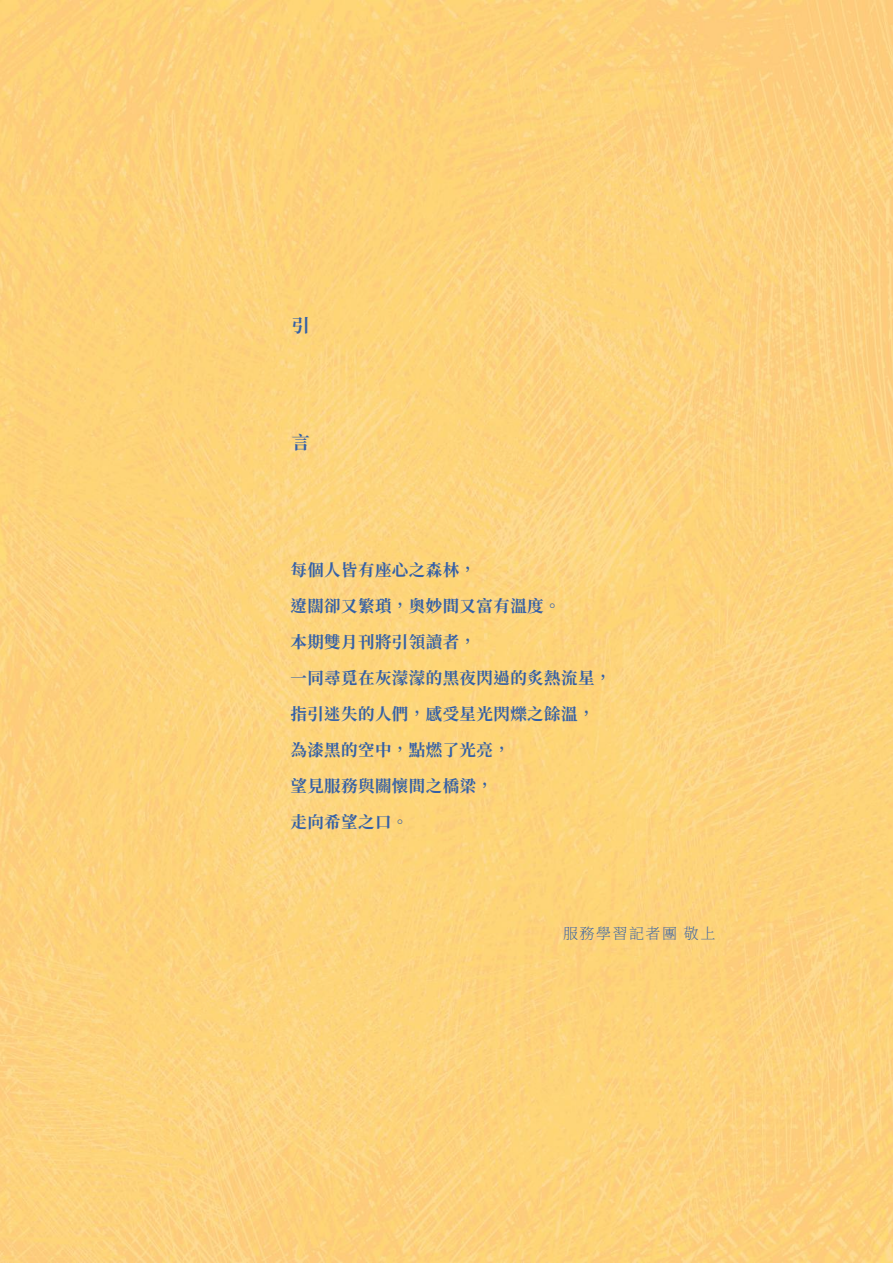
<style>
.page{position:relative;width:893px;height:1263px;background:#fff}
.page>*{position:absolute;margin:0;border:0;box-sizing:border-box;transform-origin:0 0}
.t1{font:700 18px "Noto Serif CJ Ktc";color:#3460a6}
.t2{font:700 16.5px/36px "Noto Serif CJ Ktc";letter-spacing:.025em;color:#3460a6}
.t3{font:200 15px "Noto Serif CJ Ktc";letter-spacing:.1em;color:#3460a6}
</style>
<div class="page">
<img style="left:0;top:0;width:893px;height:1263px">
<p class="t1" style="left:292px;top:315px;width:18px">引</p>
<p class="t1" style="left:292px;top:432px;width:19px">言</p>
<p class="t2" style="left:290px;top:552px;width:322px">每個人皆有座心之森林，<br>遼闊卻又繁瑣，奧妙間又富有溫度。<br>本期雙月刊將引領讀者，<br>一同尋覓在灰濛濛的黑夜閃過的炙熱流星，指引迷失的人們，感受星光閃爍之餘溫，為漆黑的空中，點燃了光亮，<br>望見服務與關懷間之橋梁，<br>走向希望之口。</p>
<p class="t3" style="left:563px;top:925px;width:154px">服務學習記者團 敬上</p>
</div>
